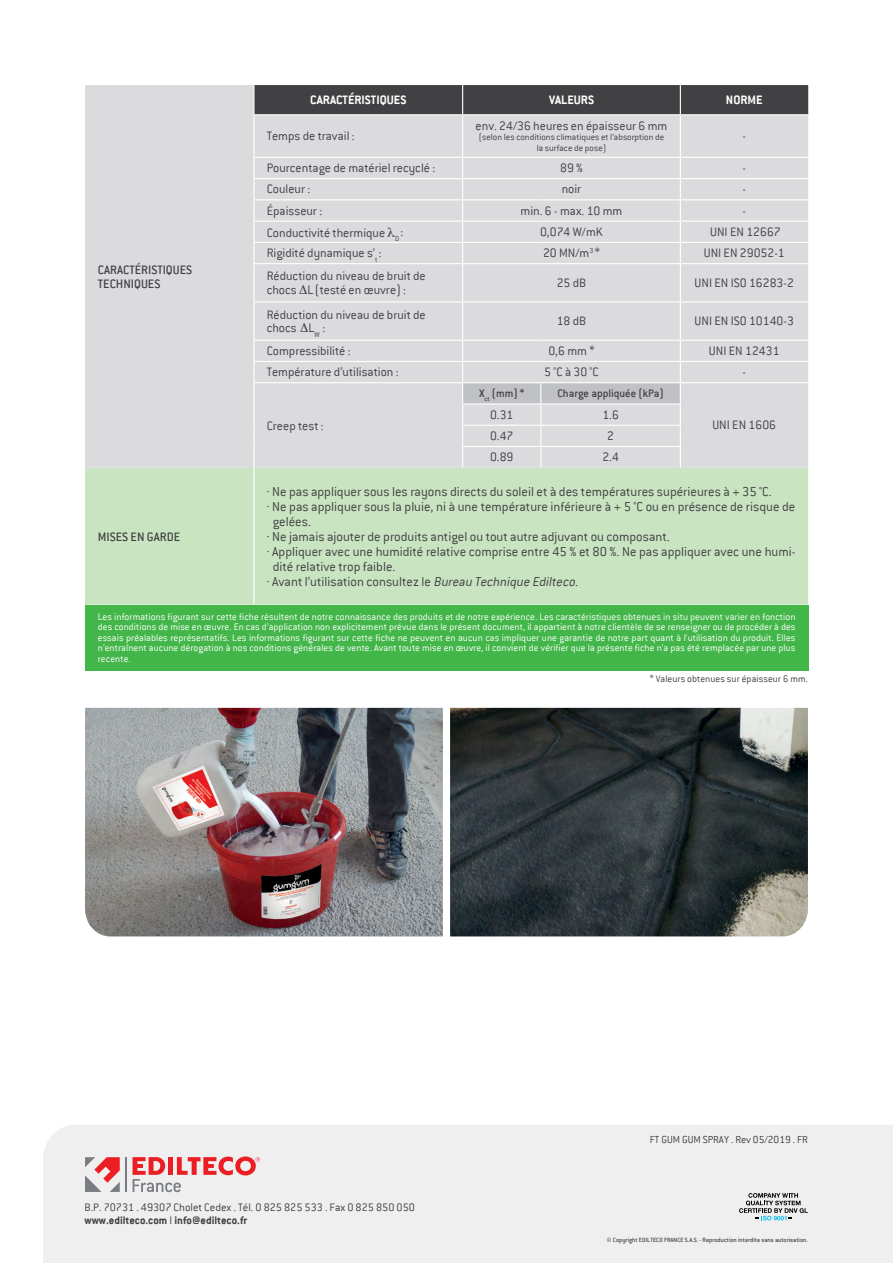
<style>
.page{position:relative;width:893px;height:1263px;background:#fff}
.page>*{position:absolute;margin:0;border:0;box-sizing:border-box;transform-origin:0 0}
.t1{font:300 14.25px "Conduit ITC";color:#414042}
.t2{font:300 13.5px/13.5px "Conduit ITC";color:#414042}
.t3{font:500 13.5px/14.2px "Conduit ITC";color:#414042}
.t4{font:700 13.5px "Conduit ITC";color:#fff}
.t5{font:300 12px/12.8px "Conduit ITC";color:#414042}
.t6{font:500 12px "Conduit ITC";color:#414042}
.t7{font:300 11.25px "Conduit ITC";color:#414042}
.t8{font:300 10.5px/10.5px "Conduit ITC";letter-spacing:.005em;color:#fff;text-align:justify}
.t9{font:300 10.5px "Conduit ITC";letter-spacing:.005em;color:#414042}
.t10{font:300 9.75px/10.5px "Conduit ITC";color:#414042;text-align:center}
.t11{font:500 6.75px "Conduit ITC";color:#414042}
.s1{font-style:italic}
.s2{font-weight:700}
</style>
<div class="page">
<div style="left:43px;top:1125px;width:850px;height:138px;background:#efeff0"></div>
<svg style="left:739px;top:1193px;width:69px;height:27px"></svg>
<svg style="left:85px;top:1157px;width:35px;height:35px"></svg>
<hr style="left:125px;top:1157px;width:2px;height:35px;background:#797c82">
<svg style="left:133px;top:1156px;width:127px;height:36px"></svg>
<div style="left:85px;top:85px;width:723px;height:383px;background:#dbdbdd"></div>
<div style="left:85px;top:468px;width:723px;height:137px;background:#c9e4c1"></div>
<div style="left:85px;top:605px;width:723px;height:65px;background:#43b649"></div>
<div style="left:253px;top:85px;width:555px;height:29px;background:#414042"></div>
<hr style="left:253px;top:114px;width:210px;height:1px;background:#fff">
<hr style="left:253px;top:115px;width:1px;height:42px;background:#fff">
<hr style="left:463px;top:114px;width:78px;height:1px;background:#fff">
<hr style="left:462px;top:115px;width:1px;height:42px;background:#fff">
<hr style="left:541px;top:114px;width:139px;height:1px;background:#fff">
<hr style="left:680px;top:114px;width:128px;height:1px;background:#fff">
<hr style="left:680px;top:115px;width:1px;height:42px;background:#fff">
<hr style="left:253px;top:157px;width:210px;height:1px;background:#fff">
<hr style="left:463px;top:157px;width:78px;height:1px;background:#fff">
<hr style="left:541px;top:157px;width:139px;height:1px;background:#fff">
<hr style="left:680px;top:157px;width:128px;height:1px;background:#fff">
<hr style="left:253px;top:178px;width:210px;height:1px;background:#fff">
<hr style="left:463px;top:178px;width:78px;height:1px;background:#fff">
<hr style="left:541px;top:178px;width:139px;height:1px;background:#fff">
<hr style="left:680px;top:178px;width:128px;height:1px;background:#fff">
<hr style="left:253px;top:199px;width:210px;height:1px;background:#fff">
<hr style="left:463px;top:199px;width:78px;height:1px;background:#fff">
<hr style="left:541px;top:199px;width:139px;height:1px;background:#fff">
<hr style="left:680px;top:199px;width:128px;height:1px;background:#fff">
<hr style="left:253px;top:221px;width:210px;height:1px;background:#fff">
<hr style="left:463px;top:221px;width:78px;height:1px;background:#fff">
<hr style="left:541px;top:221px;width:139px;height:1px;background:#fff">
<hr style="left:680px;top:221px;width:128px;height:1px;background:#fff">
<hr style="left:253px;top:242px;width:210px;height:1px;background:#fff">
<svg style="left:253px;top:158px;width:1px;height:105px"></svg>
<hr style="left:463px;top:242px;width:78px;height:1px;background:#fff">
<svg style="left:462px;top:158px;width:1px;height:105px"></svg>
<hr style="left:541px;top:242px;width:139px;height:1px;background:#fff">
<hr style="left:680px;top:242px;width:128px;height:1px;background:#fff">
<svg style="left:680px;top:158px;width:1px;height:105px"></svg>
<hr style="left:253px;top:263px;width:210px;height:1px;background:#fff">
<hr style="left:253px;top:264px;width:1px;height:37px;background:#fff">
<hr style="left:463px;top:263px;width:78px;height:1px;background:#fff">
<hr style="left:462px;top:264px;width:1px;height:37px;background:#fff">
<hr style="left:541px;top:263px;width:139px;height:1px;background:#fff">
<hr style="left:680px;top:263px;width:128px;height:1px;background:#fff">
<hr style="left:680px;top:264px;width:1px;height:37px;background:#fff">
<hr style="left:253px;top:301px;width:210px;height:1px;background:#fff">
<hr style="left:253px;top:302px;width:1px;height:38px;background:#fff">
<hr style="left:463px;top:301px;width:78px;height:1px;background:#fff">
<hr style="left:462px;top:302px;width:1px;height:38px;background:#fff">
<hr style="left:541px;top:301px;width:139px;height:1px;background:#fff">
<hr style="left:680px;top:301px;width:128px;height:1px;background:#fff">
<hr style="left:680px;top:302px;width:1px;height:38px;background:#fff">
<hr style="left:253px;top:340px;width:210px;height:1px;background:#fff">
<hr style="left:463px;top:340px;width:78px;height:1px;background:#fff">
<hr style="left:541px;top:340px;width:139px;height:1px;background:#fff">
<hr style="left:680px;top:340px;width:128px;height:1px;background:#fff">
<hr style="left:253px;top:361px;width:210px;height:1px;background:#fff">
<hr style="left:680px;top:361px;width:128px;height:1px;background:#fff">
<hr style="left:253px;top:382px;width:210px;height:1px;background:#fff">
<hr style="left:680px;top:382px;width:128px;height:1px;background:#fff">
<svg style="left:253px;top:341px;width:1px;height:127px"></svg>
<svg style="left:462px;top:341px;width:219px;height:127px;background:#d8d9db"></svg>
<hr style="left:253px;top:468px;width:1px;height:137px;background:#fff">
<img style="left:85px;top:708px;width:358px;height:228px">
<img style="left:450px;top:708px;width:358px;height:228px">
<svg style="left:299px;top:285px;width:8px;height:9px"></svg>
<svg style="left:300px;top:323px;width:8px;height:9px"></svg>
<p class="t3" style="left:98px;top:262px;width:96px">CARACTÉRISTIQUES<br>TECHNIQUES</p>
<p class="t4" style="left:310px;top:92px;width:98px">CARACTÉRISTIQUES</p>
<p class="t4" style="left:549px;top:92px;width:46px">VALEURS</p>
<p class="t4" style="left:726px;top:92px;width:38px">NORME</p>
<p class="t2" style="left:267px;top:129px;width:89px">Temps de travail :</p>
<p class="t2" style="left:476px;top:119px;width:193px">env. 24/36 heures en épaisseur 6 mm</p>
<p class="t10" style="left:479px;top:132px;width:187px">(selon les conditions climatiques et l’absorption de la surface de pose)</p>
<p class="t2" style="left:742px;top:129px;width:5px">-</p>
<p class="t2" style="left:267px;top:161px;width:170px">Pourcentage de matériel recyclé :</p>
<p class="t2" style="left:560px;top:161px;width:24px">89 %</p>
<p class="t2" style="left:742px;top:161px;width:5px">-</p>
<p class="t2" style="left:267px;top:183px;width:45px">Couleur :</p>
<p class="t2" style="left:562px;top:183px;width:21px">noir</p>
<p class="t2" style="left:742px;top:183px;width:5px">-</p>
<p class="t2" style="left:267px;top:204px;width:57px">Épaisseur :</p>
<p class="t2" style="left:520px;top:204px;width:103px">min. 6 - max. 10 mm</p>
<p class="t2" style="left:742px;top:204px;width:5px">-</p>
<p class="t2" style="left:267px;top:226px;width:138px">Conductivité thermique ●<sub>D</sub> :</p>
<p class="t2" style="left:540px;top:225px;width:64px">0,074 W/mK</p>
<p class="t2" style="left:710px;top:225px;width:72px">UNI EN 12667</p>
<p class="t2" style="left:267px;top:246px;width:117px">Rigidité dynamique s’<sub>t</sub> :</p>
<p class="t2" style="left:543px;top:246px;width:58px">20 MN/m<sup>3</sup> *</p>
<p class="t2" style="left:704px;top:246px;width:83px">UNI EN 29052-1</p>
<p class="t2" style="left:267px;top:269px;width:161px">Réduction du niveau de bruit de chocs L(testé en œuvre) :</p>
<p class="t2" style="left:557px;top:276px;width:31px">25 dB</p>
<p class="t2" style="left:695px;top:276px;width:101px">UNI EN ISO 16283-2</p>
<p class="t2" style="left:267px;top:308px;width:161px">Réduction du niveau de bruit de chocs L<sub>W</sub> :</p>
<p class="t2" style="left:557px;top:314px;width:31px">18 dB</p>
<p class="t2" style="left:695px;top:314px;width:101px">UNI EN ISO 10140-3</p>
<p class="t2" style="left:267px;top:344px;width:85px">Compressibilité :</p>
<p class="t2" style="left:548px;top:344px;width:48px">0,6 mm *</p>
<p class="t2" style="left:709px;top:344px;width:72px">UNI EN 12431</p>
<p class="t2" style="left:267px;top:365px;width:133px">Température d’utilisation :</p>
<p class="t2" style="left:544px;top:365px;width:56px">5 °C à 30 °C</p>
<p class="t2" style="left:742px;top:365px;width:5px">-</p>
<p class="t2" style="left:267px;top:419px;width:58px">Creep test :</p>
<p class="t6" style="left:479px;top:387px;width:47px">X<sub>ct</sub> (mm) *</p>
<p class="t6" style="left:557px;top:387px;width:108px">Charge appliquée (kPa)</p>
<p class="t2" style="left:490px;top:408px;width:25px">0.31</p>
<p class="t2" style="left:602px;top:408px;width:18px">1.6</p>
<p class="t2" style="left:490px;top:429px;width:25px">0.47</p>
<p class="t2" style="left:607px;top:429px;width:8px">2</p>
<p class="t2" style="left:490px;top:450px;width:25px">0.89</p>
<p class="t2" style="left:602px;top:450px;width:18px">2.4</p>
<p class="t2" style="left:712px;top:419px;width:65px">UNI EN 1606</p>
<h1 class="t1" style="left:267px;top:483px;width:506px">· Ne pas appliquer sous les rayons directs du soleil et à des températures supérieures à + 35 °C.</h1>
<h1 class="t1" style="left:267px;top:498px;width:530px">· Ne pas appliquer sous la pluie, ni à une température inférieure à + 5 °C ou en présence de risque de</h1>
<h1 class="t1" style="left:273px;top:513px;width:40px">gelées.</h1>
<h1 class="t1" style="left:267px;top:528px;width:405px">· Ne jamais ajouter de produits antigel ou tout autre adjuvant ou composant.</h1>
<h1 class="t1" style="left:267px;top:543px;width:530px">· Appliquer avec une humidité relative comprise entre 45 % et 80 %. Ne pas appliquer avec une humi-</h1>
<h1 class="t1" style="left:273px;top:558px;width:124px">dité relative trop faible.</h1>
<h1 class="t1" style="left:267px;top:573px;width:316px">· Avant l’utilisation consultez le <span class="s1">Bureau Technique Edilteco.</span></h1>
<p class="t8" style="left:98px;top:611px;width:699px">Les informations figurant sur cette fiche résultent de notre connaissance des produits et de notre expérience. Les caractéristiques obtenues in situ peuvent varier en fonction des conditions de mise en œuvre. En cas d’application non explicitement prévue dans le présent document, il appartient à notre clientèle de se renseigner ou de procéder à des essais préalables représentatifs. Les informations figurant sur cette fiche ne peuvent en aucun cas impliquer une garantie de notre part quant à l’utilisation du produit. Elles n’entraînent aucune dérogation à nos conditions générales de vente. Avant toute mise en œuvre, il convient de vérifier que la présente fiche n’a pas été remplacée par une plus recente.</p>
<p class="t3" style="left:98px;top:529px;width:84px">MISES EN GARDE</p>
<p class="t9" style="left:650px;top:673px;width:160px">* Valeurs obtenues sur épaisseur 6 mm.</p>
<p class="t5" style="left:85px;top:1201px;width:332px">B.P. 70731 . 49307 Cholet Cedex . Tél. 0 825 825 533 . Fax 0 825 850 050 <span class="s2">www.edilteco.com</span> I <span class="s2">info@edilteco.fr</span></p>
<p class="t7" style="left:650px;top:1133px;width:160px">FT GUM GUM SPRAY . Rev 05/2019 . FR</p>
<p class="t11" style="left:607px;top:1236px;width:203px">© Copyright EDILTECO FRANCE S.A.S. - Reproduction interdite sans autorisation.</p>
</div>
